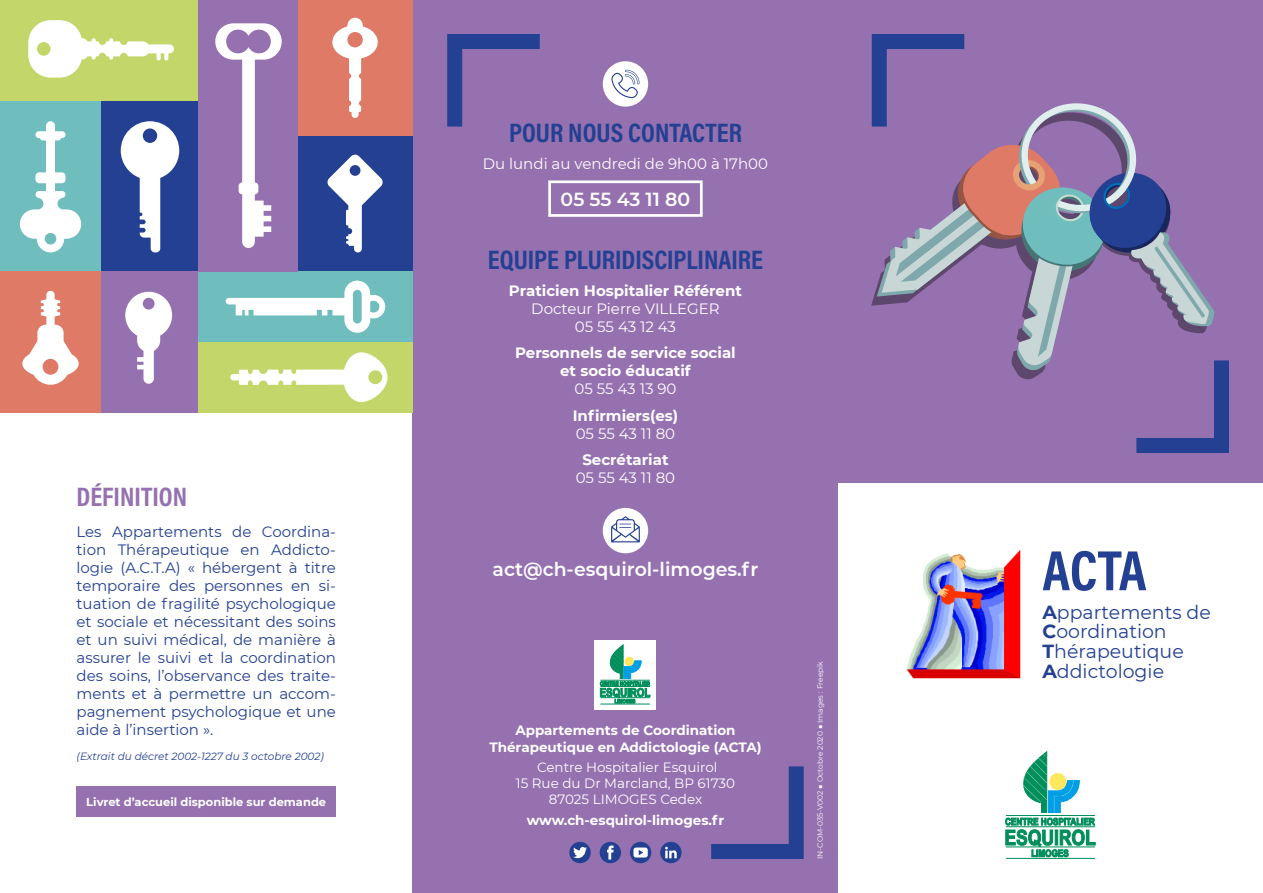
<style>
.page{position:relative;width:1263px;height:893px;background:#fff}
.page>*{position:absolute;margin:0;border:0;box-sizing:border-box;transform-origin:0 0}
.t1{font:57.3px "Acumin Variable Concept";color:#234092}
.t2{font:27px "Acumin Variable Concept";color:#234092}
.t3{font:27px "Acumin Variable Concept";color:#9671b0}
.t4{font:18.9px/20px "Montserrat";color:#234092}
.t5{font:600 18.9px "Montserrat";color:#fff}
.t6{font:15px/18px "Montserrat";color:#234092;text-align:justify}
.t7{font:700 15px/18px "Montserrat";color:#fff;text-align:center}
.t8{font:15px/18px "Montserrat";color:#fff;text-align:center}
.t9{font:700 13.5px/16.2px "Montserrat";color:#fff;text-align:center}
.t10{font:13.5px/16.2px "Montserrat";color:#fff;text-align:center}
.t11{font:700 11.4px "Montserrat";color:#fff}
.t12{font:italic 10.5px "Montserrat";color:#234092}
.t13{font:7.5px "Montserrat";color:#fff}
.s1{font-style:italic}
.s2{font-weight:700}
</style>
<div class="page">
<div style="left:838px;top:0;width:425px;height:483px;background:#9671b0"></div>
<div style="left:412px;top:0;width:426px;height:893px;background:#9671b0"></div>
<div style="left:594px;top:640px;width:62px;height:69px;background:#fff"></div>
<hr style="left:600px;top:704px;width:50px;height:1px;background:#008e5a">
<svg style="left:600px;top:645px;width:50px;height:58px"></svg>
<img style="left:906px;top:550px;width:114px;height:128px">
<div style="left:0;top:0;width:198px;height:101px;background:#c2d669"></div>
<div style="left:0;top:101px;width:101px;height:170px;background:#70bdbd"></div>
<div style="left:101px;top:101px;width:97px;height:170px;background:#234092"></div>
<div style="left:298px;top:0;width:114px;height:136px;background:#df7a66"></div>
<div style="left:298px;top:136px;width:114px;height:135px;background:#234092"></div>
<div style="left:0;top:271px;width:101px;height:141px;background:#df7a66"></div>
<div style="left:101px;top:271px;width:97px;height:141px;background:#9671b0"></div>
<div style="left:198px;top:271px;width:214px;height:71px;background:#70bdbd"></div>
<div style="left:198px;top:342px;width:214px;height:70px;background:#c2d669"></div>
<div style="left:198px;top:0;width:100px;height:271px;background:#9671b0"></div>
<svg style="left:125px;top:292px;width:47px;height:92px"></svg>
<svg style="left:215px;top:23px;width:67px;height:225px"></svg>
<svg style="left:226px;top:281px;width:159px;height:52px"></svg>
<svg style="left:327px;top:154px;width:56px;height:98px"></svg>
<svg style="left:332px;top:18px;width:46px;height:100px"></svg>
<svg style="left:230px;top:352px;width:158px;height:50px"></svg>
<svg style="left:22px;top:291px;width:57px;height:94px"></svg>
<svg style="left:121px;top:121px;width:58px;height:131px"></svg>
<svg style="left:20px;top:121px;width:61px;height:131px"></svg>
<svg style="left:28px;top:20px;width:146px;height:58px"></svg>
<hr style="left:1006px;top:858px;width:89px;height:1px;background:#008e5a">
<hr style="left:1006px;top:815px;width:89px;height:1px;background:#008e5a">
<svg style="left:1024px;top:752px;width:55px;height:60px"></svg>
<svg style="left:1005px;top:818px;width:90px;height:39px"></svg>
<svg style="left:711px;top:766px;width:93px;height:93px"></svg>
<svg style="left:447px;top:34px;width:93px;height:93px"></svg>
<div style="left:569px;top:842px;width:22px;height:21px;background:#234092;border-radius:50%"></div>
<svg style="left:573px;top:847px;width:14px;height:11px"></svg>
<div style="left:600px;top:842px;width:21px;height:21px;background:#234092;border-radius:50%"></div>
<svg style="left:607px;top:845px;width:7px;height:14px"></svg>
<div style="left:630px;top:842px;width:21px;height:21px;background:#234092;border-radius:50%"></div>
<svg style="left:633px;top:847px;width:15px;height:10px"></svg>
<div style="left:660px;top:842px;width:21px;height:21px;background:#234092;border-radius:50%"></div>
<svg style="left:665px;top:847px;width:12px;height:11px"></svg>
<div style="left:603px;top:61px;width:45px;height:46px;background:#fff;border-radius:50%"></div>
<svg style="left:611px;top:70px;width:28px;height:28px"></svg>
<div style="left:548px;top:180px;width:155px;height:37px;border:3px solid #fff"></div>
<div style="left:603px;top:508px;width:45px;height:45px;background:#fff;border-radius:50%"></div>
<svg style="left:611px;top:516px;width:29px;height:26px"></svg>
<div style="left:77px;top:786px;width:259px;height:30px;background:#9671b0"></div>
<svg style="left:871px;top:34px;width:358px;height:419px"></svg>
<h2 class="t3" style="left:77px;top:483px;width:112px">DÉFINITION</h2>
<p class="t6" style="left:77px;top:523px;width:261px">Les Appartements de Coordina&shy;tion Thérapeutique en Addicto&shy;logie (A.C.T.A) « hébergent à titre temporaire des personnes en si&shy;tuation de fragilité psychologique et sociale et nécessitant des soins et un suivi médical, de manière à assurer le suivi et la coordination des soins, l’observance des traite&shy;ments et à permettre un accom&shy;pagnement psychologique et une aide à l’insertion ».</p>
<p class="t12" style="left:77px;top:749px;width:249px">(Extrait du décret 2002-1227 du 3 octobre 2002)</p>
<p class="t11" style="left:86px;top:797px;width:241px">Livret d’accueil disponible sur demande</p>
<h2 class="t2" style="left:509px;top:119px;width:234px">POUR NOUS CONTACTER</h2>
<p class="t8" style="left:483px;top:155px;width:287px">Du lundi au vendredi de 9h00 à 17h00</p>
<p class="t5" style="left:561px;top:191px;width:131px">05 55 43 11 80</p>
<h2 class="t2" style="left:488px;top:247px;width:277px">EQUIPE PLURIDISCIPLINAIRE</h2>
<p class="t7" style="left:509px;top:282px;width:235px">Praticien Hospitalier Référent</p>
<p class="t8" style="left:531px;top:300px;width:190px">Docteur Pierre VILLEGER<br>05 55 43 12 43</p>
<p class="t7" style="left:515px;top:345px;width:222px">Personnels de service social et socio éducatif</p>
<p class="t8" style="left:574px;top:380px;width:104px">05 55 43 13 90</p>
<p class="t7" style="left:573px;top:406px;width:107px">Infirmiers(es)</p>
<p class="t8" style="left:576px;top:425px;width:101px">05 55 43 11 80</p>
<p class="t7" style="left:582px;top:452px;width:88px">Secrétariat</p>
<p class="t8" style="left:576px;top:469px;width:101px">05 55 43 11 80</p>
<p class="t5" style="left:493px;top:561px;width:267px">act@ch-esquirol-limoges.fr</p>
<p class="t9" style="left:489px;top:723px;width:274px">Appartements de Coordination<br>Thérapeutique en Addictologie (ACTA)</p>
<p class="t10" style="left:516px;top:759px;width:221px">Centre Hospitalier Esquirol<br>15 Rue du Dr Marcland, BP 61730<br>87025 LIMOGES Cedex</p>
<p class="t9" style="left:527px;top:813px;width:199px">www.ch-esquirol-limoges.fr</p>
<p class="t13" style="left:816px;top:859px;width:199px;rotate:-90deg">IN-COM-035-V002 <span class="s1">■</span> Octobre 2020 <span class="s1">■</span> Images : Freepik</p>
<h1 class="t1" style="left:1042px;top:542px;width:106px">ACTA</h1>
<p class="t4" style="left:1042px;top:602px;width:170px"><span class="s2">A</span>ppartements de<br><span class="s2">C</span>oordination<br><span class="s2">T</span>hérapeutique<br><span class="s2">A</span>ddictologie</p>
</div>
